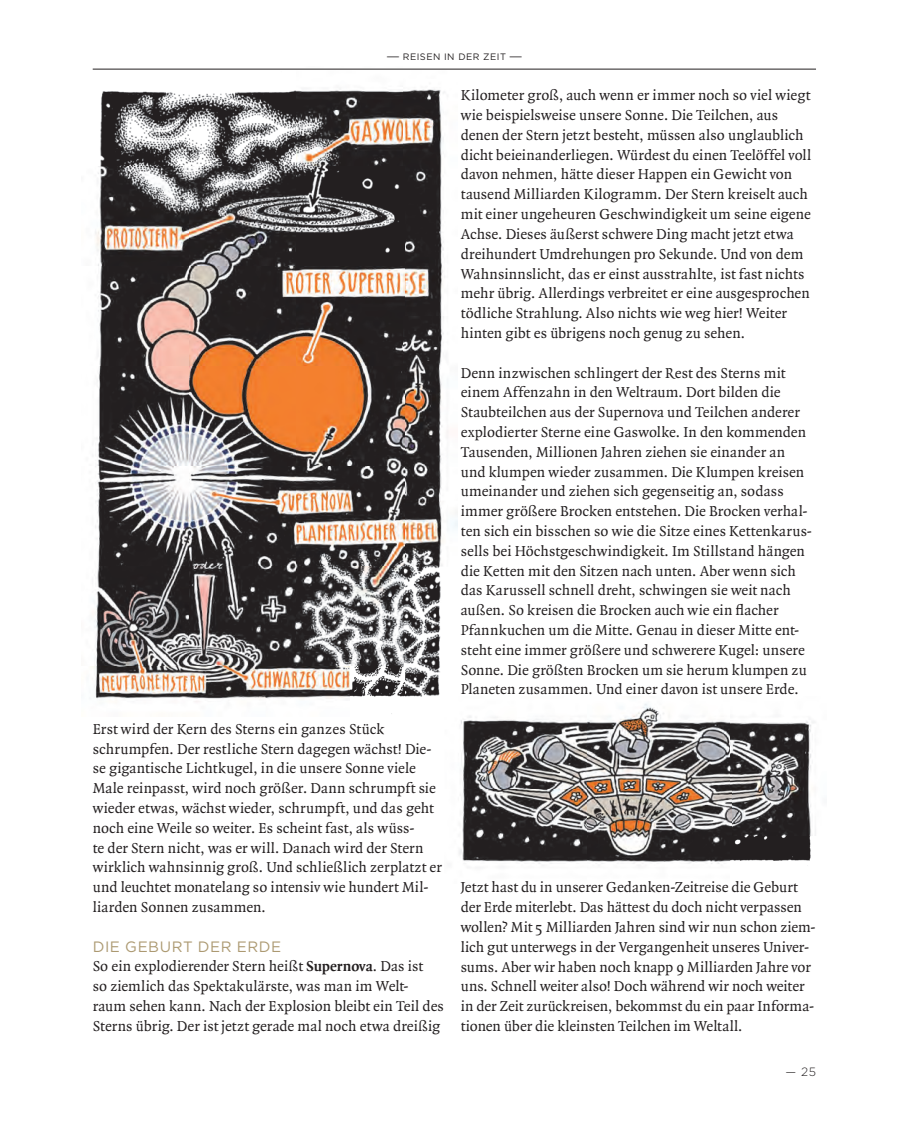
<style>
.page{position:relative;width:913px;height:1125px;background:#fff}
.page>*{position:absolute;margin:0;border:0;box-sizing:border-box;transform-origin:0 0}
.t1{font:15.45px/19.8px "Quadraat";color:#231f20}
.t2{font:15px "Gotham";letter-spacing:.04em;color:#ac9971}
.t3{font:300 12px "Gotham HTF";color:#231f20}
.t4{font:9.3px "Gotham";letter-spacing:.05em;color:#231f20}
.s1{font-family:"Quadraat Small Caps";font-size:12px}
.s2{font-weight:700}
</style>
<div class="page">
<img style="left:459px;top:703px;width:356px;height:161px">
<img style="left:91px;top:68px;width:366px;height:646px">
<img style="left:444px;top:696px;width:13px;height:18px">
<hr style="left:93px;top:69px;width:722px;height:1px;background:#231f20">
<p class="t4" style="left:387px;top:50px;width:136px"><span class="s1">—</span> REISEN IN DER ZEIT <span class="s1">—</span></p>
<p class="t1" style="left:93px;top:719px;width:350px">Erst wird der Kern des Sterns ein ganzes Stück schrumpfen. Der restliche Stern dagegen wächst! Die&shy;se gigantische Lichtkugel, in die unsere Sonne viele Male reinpasst, wird noch größer. Dann schrumpft sie wieder etwas, wächst wieder, schrumpft, und das geht noch eine Weile so weiter. Es scheint fast, als wüss-<br>te der Stern nicht, was er will. Danach wird der Stern wirklich wahnsinnig groß. Und schließlich zerplatzt er und leuchtet monatelang so intensiv wie hundert Mil&shy;liarden Sonnen zusammen.</p>
<p class="t2" style="left:93px;top:937px;width:190px">DIE GEBURT DER ERDE</p>
<p class="t1" style="left:93px;top:957px;width:353px">So ein explodierender Stern heißt <span class="s2">Supernova</span>. Das ist<br>so ziemlich das Spektakulärste, was man im Welt&shy;raum sehen kann. Nach der Explosion bleibt ein Teil des Sterns übrig. Der ist jetzt gerade mal noch etwa dreißig</p>
<p class="t1" style="left:460px;top:86px;width:352px">Kilometer groß, auch wenn er immer noch so viel wiegt wie beispielsweise unsere Sonne. Die Teilchen, aus denen der Stern jetzt besteht, müssen also unglaublich dicht beieinanderliegen. Würdest du einen Teelöffel voll davon nehmen, hätte dieser Happen ein Gewicht von tausend Milliarden Kilogramm. Der Stern kreiselt auch mit einer ungeheuren Geschwindigkeit um seine eigene Achse. Dieses äußerst schwere Ding macht jetzt etwa dreihundert Umdrehungen pro Sekunde. Und von dem Wahnsinnslicht, das er einst ausstrahlte, ist fast nichts mehr übrig. Allerdings verbreitet er eine ausgesprochen tödliche Strahlung. Also nichts wie weg hier! Weiter hinten gibt es übrigens noch genug zu sehen.</p>
<p class="t1" style="left:460px;top:363px;width:353px">Denn inzwischen schlingert der Rest des Sterns mit einem Affenzahn in den Weltraum. Dort bilden die Staubteilchen aus der Supernova und Teilchen anderer explodierter Sterne eine Gaswolke. In den kommenden Tausenden, Millionen Jahren ziehen sie einander an und klumpen wieder zusammen. Die Klumpen kreisen umeinander und ziehen sich gegenseitig an, sodass immer größere Brocken entstehen. Die Brocken verhal&shy;ten sich ein bisschen so wie die Sitze eines Kettenkarus&shy;sells bei Höchstgeschwindigkeit. Im Stillstand hängen die Ketten mit den Sitzen nach unten. Aber wenn sich das Karussell schnell dreht, schwingen sie weit nach außen. So kreisen die Brocken auch wie ein flacher Pfann kuchen um die Mitte. Genau in dieser Mitte ent&shy;steht eine immer größere und schwerere Kugel: unsere Sonne. Die größten Brocken um sie herum klumpen zu Planeten zusammen. Und einer davon ist unsere Erde.</p>
<p class="t1" style="left:460px;top:878px;width:356px">Jetzt hast du in unserer Gedanken-Zeitreise die Geburt der Erde miterlebt. Das hättest du doch nicht verpassen wollen? Mit 5 Milliarden Jahren sind wir nun schon ziem&shy;lich gut unterwegs in der Vergangenheit unseres Univer&shy;sums. Aber wir haben noch knapp 9 Milliarden Jahre vor uns. Schnell weiter also! Doch während wir noch weiter in der Zeit zurückreisen, bekommst du ein paar Informa&shy;tionen über die kleinsten Teilchen im Weltall.</p>
<p class="t3" style="left:785px;top:1065px;width:32px">— 25</p>
</div>
